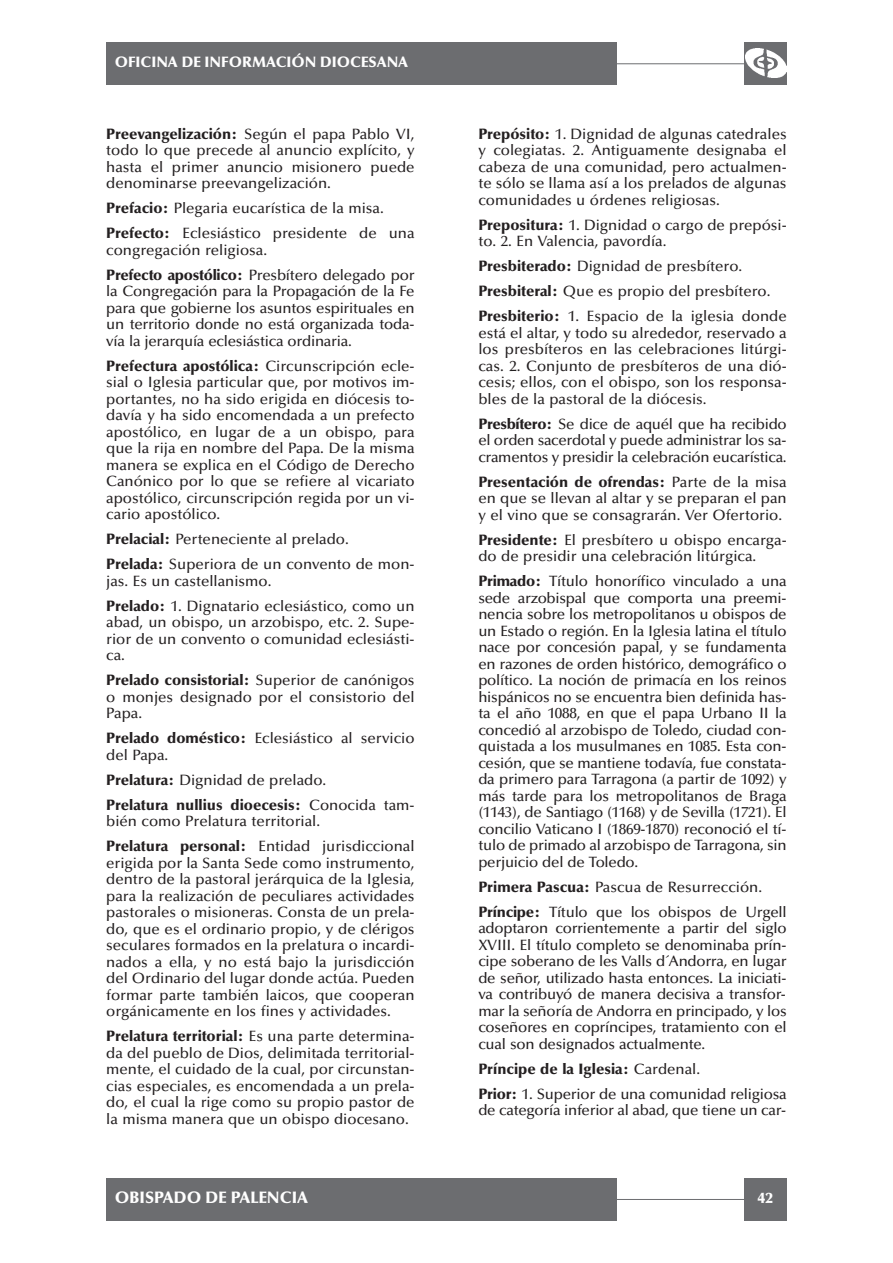
<style>
.page{position:relative;width:893px;height:1263px;background:#fff}
.page>*{position:absolute;margin:0;border:0;box-sizing:border-box;transform-origin:0 0}
.t1{font:900 16.5px "Optima LT Std";color:#fff}
.t2{font:500 15px/16.5px "Optima LT Std";color:#231f20;text-align:justify}
.t3{font:900 15px/25px "Optima LT Std";color:#231f20}
.t4{font:900 15px "Optima LT Std";color:#fff}
.s1{font-weight:900}
.s2{font-weight:500}
</style>
<div class="page">
<hr style="left:615px;top:1199px;width:131px;height:1px;background:#6c6d70">
<div style="left:106px;top:1178px;width:511px;height:43px;background:#6c6d70"></div>
<div style="left:744px;top:1178px;width:43px;height:43px;background:#6c6d70"></div>
<hr style="left:615px;top:63px;width:131px;height:1px;background:#6c6d70">
<div style="left:106px;top:43px;width:511px;height:42px;background:#6c6d70"></div>
<div style="left:744px;top:43px;width:43px;height:42px;background:#6c6d70"></div>
<img style="left:746px;top:49px;width:40px;height:28px">
<p class="t4" style="left:115px;top:56px;width:295px">OFICINA DE INFORMACIÓN DIOCESANA</p>
<p class="t2" style="left:106px;top:127px;width:310px"><span class="s1">Preevangelización:</span> Según el papa Pablo VI, todo lo que precede al anuncio explícito, y hasta el primer anuncio misionero puede denominarse preevangelización.</p>
<p class="t2" style="left:106px;top:197px;width:310px;line-height:25px"><span class="s1">Prefacio:</span> Plegaria eucarística de la misa.<br><span class="s1">Prefecto:</span> Eclesiástico presidente de una</p>
<p class="t2" style="left:106px;top:239px;width:310px;line-height:25px">congregación religiosa.<br><span class="s1">Prefecto apostólico:</span> Presbítero delegado por</p>
<p class="t2" style="left:106px;top:284px;width:310px">la Congregación para la Propagación de la Fe para que gobierne los asuntos espirituales en un territorio donde no está organizada toda&shy;vía la jerarquía eclesiástica ordinaria.</p>
<p class="t2" style="left:106px;top:359px;width:310px"><span class="s1">Prefectura apostólica:</span> Circunscripción ecle&shy;sial o Iglesia particular que, por motivos im&shy;portantes, no ha sido erigida en diócesis to&shy;davía y ha sido encomendada a un prefecto apostólico, en lugar de a un obispo, para que la rija en nombre del Papa. De la misma manera se explica en el Código de Derecho Canónico por lo que se refiere al vicariato apostólico, circunscripción regida por un vi&shy;cario apostólico.</p>
<p class="t2" style="left:106px;top:528px;width:310px;line-height:25px"><span class="s1">Prelacial:</span> Perteneciente al prelado.<br><span class="s1">Prelada:</span> Superiora de un convento de mon-</p>
<p class="t2" style="left:106px;top:570px;width:310px;line-height:25px">jas. Es un castellanismo.<br><span class="s1">Prelado:</span> 1. Dignatario eclesiástico, como un</p>
<p class="t2" style="left:106px;top:615px;width:310px">abad, un obispo, un arzobispo, etc. 2. Supe&shy;rior de un convento o comunidad eclesiásti&shy;ca.</p>
<p class="t2" style="left:106px;top:673px;width:310px"><span class="s1">Prelado consistorial:</span> Superior de canónigos o monjes designado por el consistorio del Papa.</p>
<p class="t2" style="left:106px;top:731px;width:310px"><span class="s1">Prelado doméstico:</span> Eclesiástico al servicio del Papa.</p>
<p class="t3" style="left:106px;top:768px;width:310px">Prelatura: <span class="s2">Dignidad de prelado.<br></span>Prelatura nullius dioecesis: <span class="s2">Conocida tam-</span></p>
<p class="t2" style="left:106px;top:810px;width:310px;line-height:25px">bién como Prelatura territorial.<br><span class="s1">Prelatura personal:</span> Entidad jurisdiccional</p>
<p class="t2" style="left:106px;top:856px;width:310px">erigida por la Santa Sede como instrumento, dentro de la pastoral jerárquica de la Iglesia, para la realización de peculiares actividades pastorales o misioneras. Consta de un prela&shy;do, que es el ordinario propio, y de clérigos seculares formados en la prelatura o incardi&shy;nados a ella, y no está bajo la jurisdicción del Ordinario del lugar donde actúa. Pueden formar parte también laicos, que cooperan orgánicamente en los fines y actividades.</p>
<p class="t2" style="left:106px;top:1029px;width:310px"><span class="s1">Prelatura territorial:</span> Es una parte determina&shy;da del pueblo de Dios, delimitada territorial&shy;mente, el cuidado de la cual, por circunstan&shy;cias especiales, es encomendada a un prela&shy;do, el cual la rige como su propio pastor de la misma manera que un obispo diocesano.</p>
<p class="t2" style="left:478px;top:127px;width:310px"><span class="s1">Prepósito:</span> 1. Dignidad de algunas catedrales y colegiatas. 2. Antiguamente designaba el cabeza de una comunidad, pero actualmen&shy;te sólo se llama así a los prelados de algunas comunidades u órdenes religiosas.</p>
<p class="t2" style="left:478px;top:218px;width:310px"><span class="s1">Prepositura:</span> 1. Dignidad o cargo de prepósi&shy;to. 2. En Valencia, pavordía.</p>
<p class="t2" style="left:478px;top:255px;width:310px;line-height:25px;text-align:left"><span class="s1">Presbiterado:</span> Dignidad de presbítero.<br><span class="s1">Presbiteral:</span> Que es propio del presbítero.<br><span class="s1">Presbiterio:</span> 1. Espacio de la iglesia donde</p>
<p class="t2" style="left:478px;top:326px;width:310px">está el altar, y todo su alrededor, reservado a los presbíteros en las celebraciones litúrgi&shy;cas. 2. Conjunto de presbíteros de una dió&shy;cesis; ellos, con el obispo, son los responsa&shy;bles de la pastoral de la diócesis.</p>
<p class="t2" style="left:478px;top:417px;width:310px"><span class="s1">Presbítero:</span> Se dice de aquél que ha recibido el orden sacerdotal y puede administrar los sa&shy;cramentos y presidir la celebración eucarística.</p>
<p class="t2" style="left:478px;top:475px;width:310px"><span class="s1">Presentación de ofrendas:</span> Parte de la misa en que se llevan al altar y se preparan el pan y el vino que se consagrarán. Ver Ofertorio.</p>
<p class="t2" style="left:478px;top:533px;width:310px"><span class="s1">Presidente:</span> El presbítero u obispo encarga&shy;do de presidir una celebración litúrgica.</p>
<p class="t2" style="left:478px;top:574px;width:310px"><span class="s1">Primado:</span> Título honorífico vinculado a una sede arzobispal que comporta una preemi&shy;nencia sobre los metropolitanos u obispos de un Estado o región. En la Iglesia latina el título nace por concesión papal, y se fundamenta en razones de orden histórico, demográfico o político. La noción de primacía en los reinos hispánicos no se encuentra bien definida has&shy;ta el año 1088, en que el papa Urbano II la concedió al arzobispo de Toledo, ciudad con&shy;quistada a los musulmanes en 1085. Esta con&shy;cesión, que se mantiene todavía, fue constata&shy;da primero para Tarragona (a partir de 1092) y más tarde para los metropolitanos de Braga (1143), de Santiago (1168) y de Sevilla (1721). El concilio Vaticano I (1869-1870) reconoció el tí&shy;tulo de primado al arzobispo de Tarragona, sin perjuicio del de Toledo.</p>
<p class="t2" style="left:478px;top:876px;width:310px;line-height:25px"><span class="s1">Primera Pascua:</span> Pascua de Resurrección.<br><span class="s1">Príncipe:</span> Título que los obispos de Urgell</p>
<p class="t2" style="left:478px;top:921px;width:310px">adoptaron corrientemente a partir del siglo XVIII. El título completo se denominaba prín&shy;cipe soberano de les Valls d´Andorra, en lugar de señor, utilizado hasta entonces. La iniciati&shy;va contribuyó de manera decisiva a transfor&shy;mar la señoría de Andorra en principado, y los coseñores en copríncipes, tratamiento con el cual son designados actualmente.</p>
<p class="t2" style="left:478px;top:1058px;width:310px;line-height:25px"><span class="s1">Príncipe de la Iglesia:</span> Cardenal.<br><span class="s1">Prior:</span> 1. Superior de una comunidad religiosa</p>
<p class="t2" style="left:478px;top:1103px;width:309px">de categoría inferior al abad, que tiene un car-</p>
<p class="t1" style="left:115px;top:1191px;width:195px">OBISPADO DE PALENCIA</p>
<p class="t4" style="left:758px;top:1192px;width:16px">42</p>
</div>
